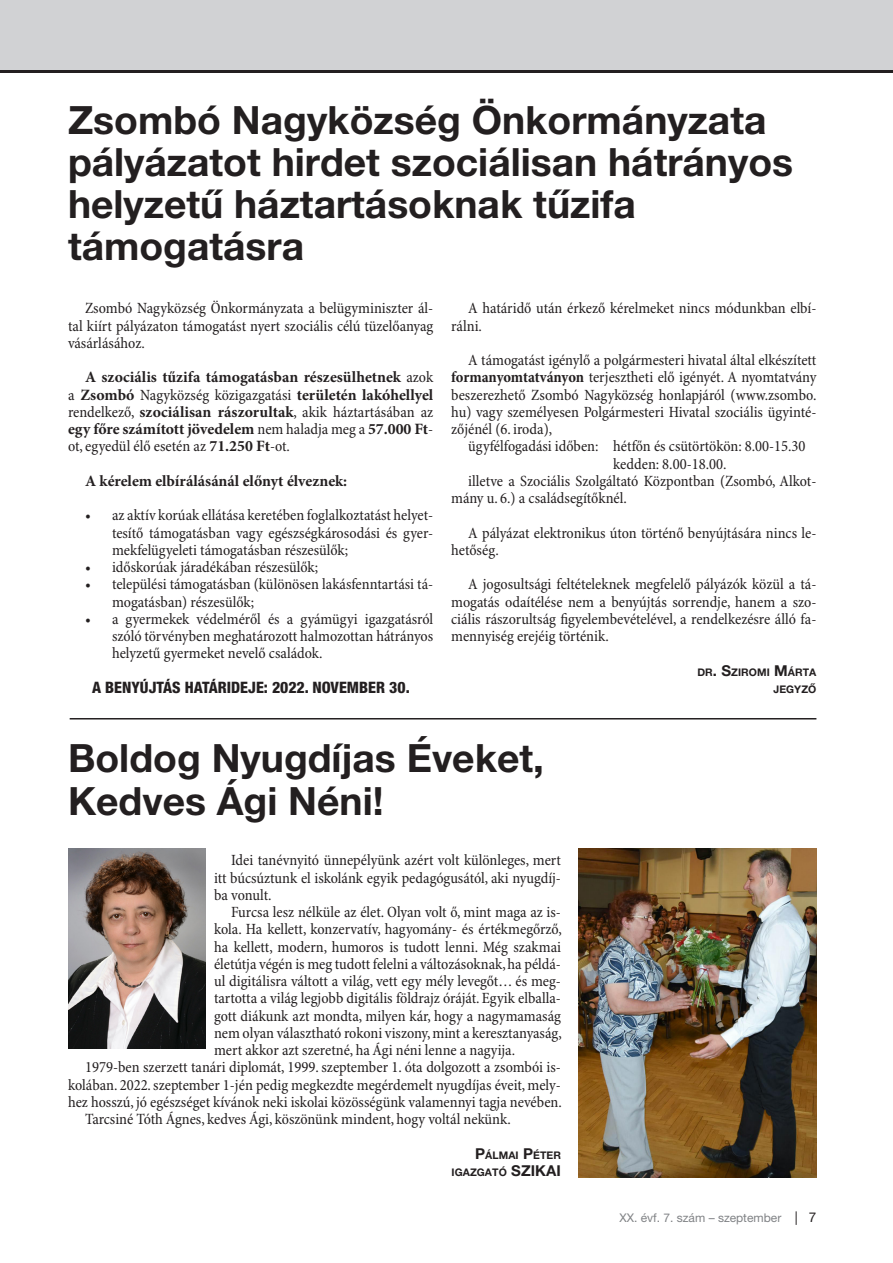
<style>
.page{position:relative;width:893px;height:1263px;background:#fff}
.page>*{position:absolute;margin:0;border:0;box-sizing:border-box;transform-origin:0 0}
.cim_2has{font:700 39px/42px "Helvetica Neue LT Pro";color:#231f20}
.kenyer{font:condensed 15.75px/17.2px "Minion Pro";color:#231f20;text-align:justify}
.kenyer-2{font:700 15.75px/17.2px "Minion Pro";color:#231f20;text-align:justify}
.szovegkozti_kiemelés{font:800 condensed 15.75px "Helvetica Neue LT Pro";color:#231f20}
.t1{font:12px "Helvetica Neue LT Pro";color:#808285}
.alairas{font:700 10.5px "Helvetica Neue LT Pro";letter-spacing:.005em;color:#231f20}
.s1{font-weight:400;font-stretch:condensed}
.s2{font-weight:700}
.s3{font-size:15px}
.s4{font-size:13.5px;color:#231f20}
</style>
<div class="page">
<div style="left:0;top:0;width:893px;height:72px;background:#d1d2d4"></div>
<hr style="left:0;top:70px;width:893px;height:2px;background:#231f20">
<hr style="left:70px;top:718px;width:746px;height:1px;background:#231f20">
<img style="left:68px;top:848px;width:138px;height:200px">
<img style="left:579px;top:848px;width:237px;height:330px">
<p class="cim_2has" style="left:68px;top:98px;width:700px">Zsombó Nagyközség Önkormányzata</p>
<p class="cim_2has" style="left:68px;top:140px;width:727px">pályázatot hirdet szociálisan hátrányos helyzetű háztartásoknak tűzifa támogatásra</p>
<p class="kenyer" style="left:68px;top:300px;width:367px;text-indent:17px">Zsombó Nagyközség Önkormányzata a belügyminiszter ál&shy;tal kiírt pályázaton támogatást nyert szociális célú tüzelőanyag vásárlásához.</p>
<p class="kenyer-2" style="left:68px;top:368px;width:367px;text-indent:17px">A szociális tűzifa támogatásban részesülhetnek <span class="s1">azok a</span> Zsombó <span class="s1">Nagyközség közigazgatási</span> területén lakóhellyel <span class="s1">rendelkező,</span> szociálisan rászorultak<span class="s1">, akik háztartásában az </span>egy főre számított jövedelem <span class="s1">nem haladja meg a</span> 57.000 Ft&shy;<span class="s1">ot, egyedül élő esetén az</span> 71.250 Ft<span class="s1">-ot.</span></p>
<p class="kenyer-2" style="left:85px;top:472px;width:264px">A kérelem elbírálásánál előnyt élveznek:</p>
<p class="kenyer" style="left:112px;top:507px;width:323px;text-indent:-27px">• az aktív korúak ellátása keretében foglalkoztatást helyet&shy;tesítő támogatásban vagy egészségkárosodási és gyer&shy;mekfelügyeleti támogatásban részesülők;</p>
<p class="kenyer" style="left:85px;top:559px;width:235px">• időskorúak járadékában részesülők;</p>
<p class="kenyer" style="left:112px;top:576px;width:323px;text-indent:-27px">• települési támogatásban (különösen lakásfenntartási tá&shy;mogatásban) részesülők;</p>
<p class="kenyer" style="left:112px;top:611px;width:323px;text-indent:-27px">• a gyermekek védelméről és a gyámügyi igazgatásról szóló törvényben meghatározott halmozottan hátrányos helyzetű gyermeket nevelő családok.</p>
<p class="szovegkozti_kiemelés" style="left:92px;top:677px;width:319px">A BENYÚJTÁS HATÁRIDEJE: 2022. NOVEMBER 30.</p>
<p class="kenyer" style="left:451px;top:300px;width:367px;text-indent:17px">A határidő után érkező kérelmeket nincs módunkban elbí&shy;rálni.</p>
<p class="kenyer" style="left:451px;top:352px;width:367px;text-indent:17px">A támogatást igénylő a polgármesteri hivatal által elkészített <span class="s2">formanyomtatványon</span> terjesztheti elő igényét. A nyomtatvány beszerezhető Zsombó Nagyközség honlapjáról (www.zsombo. hu) vagy személyesen Polgármesteri Hivatal szociális ügyinté&shy;zőjénél (6. iroda),</p>
<p class="kenyer" style="left:468px;top:438px;width:339px">ügyfélfogadási időben: hétfőn és csütörtökön: 8.00-15.30</p>
<p class="kenyer" style="left:613px;top:456px;width:115px">kedden: 8.00-18.00.</p>
<p class="kenyer" style="left:451px;top:473px;width:367px;text-indent:17px">illetve a Szociális Szolgáltató Központban (Zsombó, Alkot&shy;mány u. 6.) a családsegítőknél.</p>
<p class="kenyer" style="left:451px;top:525px;width:367px;text-indent:17px">A pályázat elektronikus úton történő benyújtására nincs le&shy;hetőség.</p>
<p class="kenyer" style="left:451px;top:576px;width:367px;text-indent:17px">A jogosultsági feltételeknek megfelelő pályázók közül a tá&shy;mogatás odaítélése nem a benyújtás sorrendje, hanem a szo&shy;ciális rászorultság figyelembevételével, a rendelkezésre álló fa&shy;mennyiség erejéig történik.</p>
<p class="alairas" style="left:697px;top:665px;width:121px">DR<span class="s3">. S</span>ZIROMI <span class="s3">M</span>ÁRTA</p>
<p class="alairas" style="left:773px;top:683px;width:44px">JEGYZŐ</p>
<p class="cim_2has" style="left:68px;top:737px;width:477px">Boldog Nyugdíjas Éveket,</p>
<p class="cim_2has" style="left:68px;top:779px;width:317px">Kedves Ági Néni!</p>
<p class="kenyer" style="left:214px;top:852px;width:348px;text-indent:17px">Idei tanévnyitó ünnepélyünk azért volt különleges, mert itt búcsúztunk el iskolánk egyik pedagógusától, aki nyugdíj&shy;ba vonult.</p>
<p class="kenyer" style="left:214px;top:904px;width:349px;text-indent:17px">Furcsa lesz nélküle az élet. Olyan volt ő, mint maga az is&shy;kola. Ha kellett, konzervatív, hagyomány- és értékmegőrző, ha kellett, modern, humoros is tudott lenni. Még szakmai életútja végén is meg tudott felelni a változásoknak, ha példá&shy;ul digitálisra váltott a világ, vett egy mély levegőt… és meg&shy;tartotta a világ legjobb digitális földrajz óráját. Egyik elballa&shy;gott diákunk azt mondta, milyen kár, hogy a nagymamaság nem olyan választható rokoni viszony, mint a keresztanyaság, mert akkor azt szeretné, ha Ági néni lenne a nagyija.</p>
<p class="kenyer" style="left:68px;top:1059px;width:495px;text-indent:17px">1979-ben szerzett tanári diplomát, 1999. szeptember 1. óta dolgozott a zsombói is&shy;kolában. 2022. szeptember 1-jén pedig megkezdte megérdemelt nyugdíjas éveit, mely&shy;hez hosszú, jó egészséget kívánok neki iskolai közösségünk valamennyi tagja nevében.</p>
<p class="kenyer" style="left:85px;top:1111px;width:427px">Tarcsiné Tóth Ágnes, kedves Ági, köszönünk mindent, hogy voltál nekünk.</p>
<p class="alairas" style="left:475px;top:1148px;width:87px"><span class="s3">P</span>ÁLMAI <span class="s3">P</span>ÉTER</p>
<p class="alairas" style="left:451px;top:1166px;width:79px">IGAZGATÓ <span class="s3">SZIKAI</span></p>
<p class="t1" style="left:619px;top:1210px;width:198px">XX. évf. 7. szám – szeptember <span class="s4">| 7</span></p>
</div>
